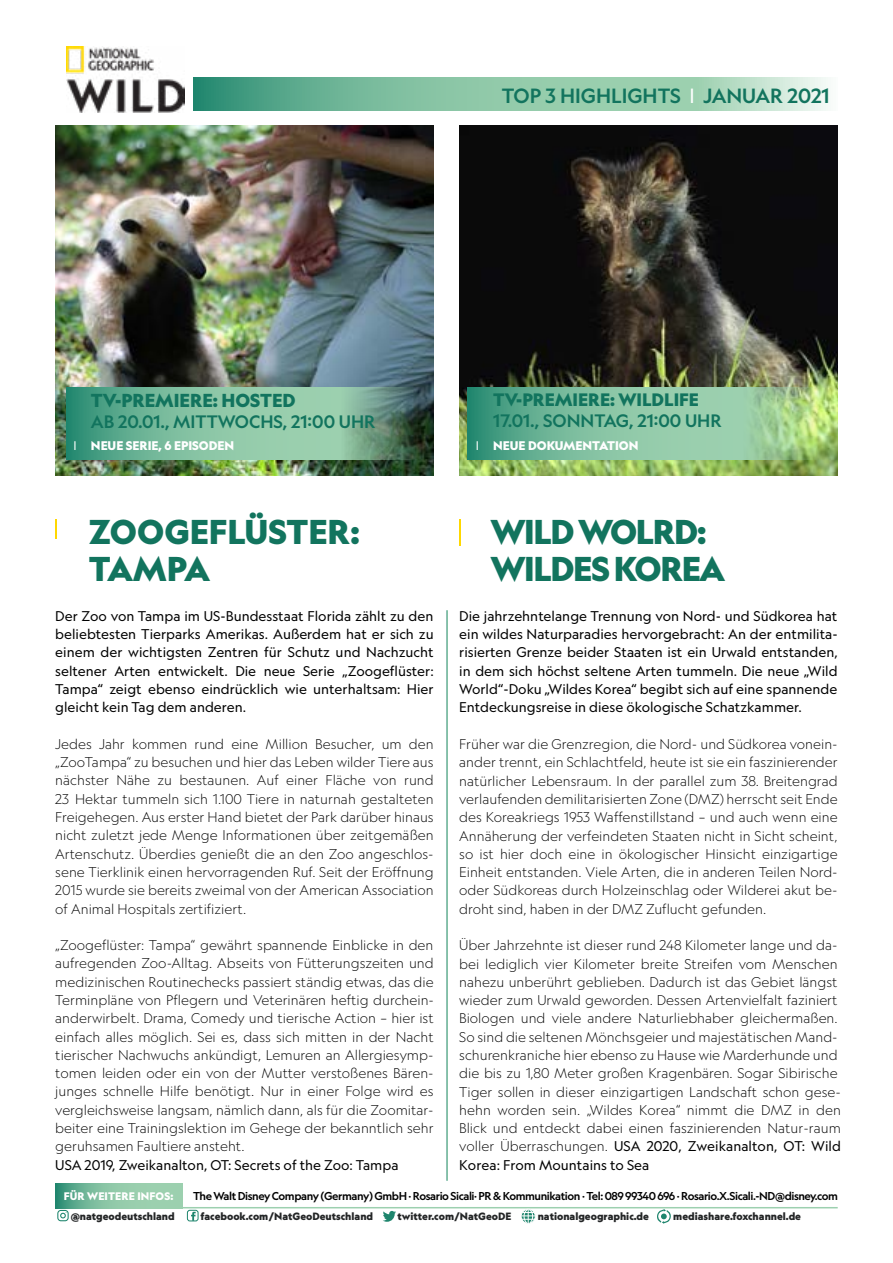
<style>
.page{position:relative;width:893px;height:1263px;background:#fff}
.page>*{position:absolute;margin:0;border:0;box-sizing:border-box;transform-origin:0 0}
.t1{font:900 33px/37.5px "Geograph";letter-spacing:-.04em;color:#12745e}
.t2{font:900 33px/37.5px "Geograph";color:#12745e}
.t3{font:500 19.65px "Geograph";color:#12745e}
.t4{font:900 18px "Geograph";color:#12745e}
.t5{font:500 17.25px "Geograph";color:#12745e}
.t6{font:900 17.25px "Geograph";color:#12745e}
.t7{font:300 13.5px/18.3px "Geograph";color:#000;text-align:justify}
.t8{font:13.5px/18.3px "Geograph";color:#000;text-align:justify}
.t9{font:900 12px "Geograph";color:#fff}
.t10{font:12px "Geograph";color:#fff}
.t11{font:500 10.95px "Geograph";letter-spacing:-.04em;color:#000}
.t12{font:900 10.5px "Geograph";letter-spacing:.015em;color:#fff}
.t13{font:900 10.2px "Geograph";color:#242627}
.s1{font-weight:400;color:#fff}
.s2{font-weight:400}
</style>
<div class="page">
<hr style="left:55px;top:1207px;width:783px;height:1px;background:#9cd0af">
<svg style="left:55px;top:1183px;width:127px;height:25px;background:#81c0a1"></svg>
<svg style="left:57px;top:1210px;width:12px;height:11px"></svg>
<div style="left:187px;top:1210px;width:11px;height:11px;border:1px solid #1e856d;border-radius:2px"></div>
<svg style="left:191px;top:1212px;width:5px;height:9px"></svg>
<svg style="left:383px;top:1211px;width:13px;height:11px"></svg>
<svg style="left:657px;top:1209px;width:14px;height:15px"></svg>
<div style="left:521px;top:1209px;width:15px;height:15px;border:1px solid #fff;border-radius:50%"></div>
<svg style="left:521px;top:1208px;width:14px;height:16px"></svg>
<hr style="left:55px;top:519px;width:2px;height:20px;background:#ffd800">
<hr style="left:459px;top:520px;width:2px;height:26px;background:#ffd800">
<img style="left:55px;top:125px;width:379px;height:350px">
<img style="left:459px;top:125px;width:379px;height:350px">
<svg style="left:66px;top:387px;width:352px;height:72px;background:#76b295"></svg>
<svg style="left:468px;top:387px;width:352px;height:72px;background:#84c09a"></svg>
<svg style="left:193px;top:77px;width:635px;height:34px;background:#8ac4a8"></svg>
<img style="left:66px;top:47px;width:119px;height:65px">
<h3 class="t4" style="left:91px;top:388px;width:206px">TV-PREMIERE: HOSTED</h3>
<p class="t5" style="left:91px;top:411px;width:286px">AB 20.01., MITTWOCHS, 21:00 UHR</p>
<h2 class="t3" style="left:502px;top:83px;width:329px">TOP 3 HIGHLIGHTS <span class="s1">I</span> JANUAR 2021</h2>
<p class="t6" style="left:493px;top:389px;width:207px">TV-PREMIERE: WILDLIFE</p>
<p class="t5" style="left:493px;top:410px;width:230px">17.01., SONNTAG, 21:00 UHR</p>
<p class="t9" style="left:91px;top:437px;width:145px">NEUE SERIE, 6 EPISODEN</p>
<p class="t9" style="left:493px;top:437px;width:147px">NEUE DOKUMENTATION</p>
<p class="t10" style="left:73px;top:438px;width:5px">I</p>
<p class="t10" style="left:476px;top:438px;width:5px">I</p>
<h1 class="t2" style="left:89px;top:512px;width:272px">ZOOGEFLÜSTER:<br>TAMPA</h1>
<p class="t8" style="left:55px;top:606px;width:380px">Der Zoo von Tampa im US-Bundesstaat Florida zählt zu den beliebtesten Tierparks Amerikas. Außerdem hat er sich zu einem der wichtigsten Zentren für Schutz und Nachzucht seltener Arten entwickelt. Die neue Serie „Zoogeflüster:<br>Tampa“ zeigt ebenso eindrücklich wie unterhaltsam: Hier gleicht kein Tag dem anderen.</p>
<p class="t7" style="left:55px;top:735px;width:380px">Jedes Jahr kommen rund eine Million Besucher, um den „ZooTampa“ zu besuchen und hier das Leben wilder Tiere aus nächster Nähe zu bestaunen. Auf einer Fläche von rund 23 Hektar tummeln sich 1.100 Tiere in naturnah gestalteten Freigehegen. Aus erster Hand bietet der Park darüber hinaus nicht zuletzt jede Menge Informationen über zeitgemäßen Artenschutz. Überdies genießt die an den Zoo angeschlos&shy;sene Tierklinik einen hervorragenden Ruf. Seit der Eröffnung 2015 wurde sie bereits zweimal von der American Association of Animal Hospitals zertifiziert.</p>
<p class="t7" style="left:55px;top:936px;width:380px">„Zoogeflüster: Tampa“ gewährt spannende Einblicke in den aufregenden Zoo-Alltag. Abseits von Fütterungszeiten und medizinischen Routinechecks passiert ständig etwas, das die Terminpläne von Pflegern und Veterinären heftig durchein&shy;anderwirbelt. Drama, Comedy und tierische Action – hier ist einfach alles möglich. Sei es, dass sich mitten in der Nacht tierischer Nachwuchs ankündigt, Lemuren an Allergiesymp&shy;tomen leiden oder ein von der Mutter verstoßenes Bären&shy;junges schnelle Hilfe benötigt. Nur in einer Folge wird es vergleichsweise langsam, nämlich dann, als für die Zoomitar&shy;beiter eine Trainingslektion im Gehege der bekanntlich sehr geruhsamen Faultiere ansteht.</p>
<p class="t8" style="left:55px;top:1155px;width:345px">USA 2019, Zweikanalton, OT: Secrets of the Zoo: Tampa</p>
<h1 class="t1" style="left:491px;top:512px;width:236px">WILD WOLRD:<br>WILDES KOREA</h1>
<p class="t8" style="left:459px;top:606px;width:380px">Die jahrzehntelange Trennung von Nord- und Südkorea hat ein wildes Naturparadies hervorgebracht: An der entmilita&shy;risierten Grenze beider Staaten ist ein Urwald entstanden, in dem sich höchst seltene Arten tummeln. Die neue „Wild World“-Doku „Wildes Korea“ begibt sich auf eine spannende Entdeckungsreise in diese ökologische Schatzkammer.</p>
<p class="t7" style="left:459px;top:735px;width:380px">Früher war die Grenzregion, die Nord- und Südkorea vonein&shy;ander trennt, ein Schlachtfeld, heute ist sie ein faszinierender natürlicher Lebensraum. In der parallel zum 38. Breitengrad verlaufenden demilitarisierten Zone (DMZ) herrscht seit Ende des Koreakriegs 1953 Waffenstillstand – und auch wenn eine Annäherung der verfeindeten Staaten nicht in Sicht scheint, so ist hier doch eine in ökologischer Hinsicht einzigartige Einheit entstanden. Viele Arten, die in anderen Teilen Nord&shy;oder Südkoreas durch Holzeinschlag oder Wilderei akut be&shy;droht sind, haben in der DMZ Zuflucht gefunden.</p>
<p class="t7" style="left:459px;top:936px;width:383px;text-align:left">Über Jahrzehnte ist dieser rund 248 Kilometer lange und da&shy;bei lediglich vier Kilometer breite Streifen vom Menschen nahezu unberührt geblieben. Dadurch ist das Gebiet längst wieder zum Urwald geworden. Dessen Artenvielfalt faziniert Biologen und viele andere Naturliebhaber gleichermaßen.<br>So sind die seltenen Mönchsgeier und majestätischen Mand&shy;schurenkraniche hier ebenso zu Hause wie Marderhunde und die bis zu 1,80 Meter großen Kragenbären. Sogar Sibirische Tiger sollen in dieser einzigartigen Landschaft schon gese&shy;hehn worden sein. „Wildes Korea“ nimmt die DMZ in den Blick und entdeckt dabei einen faszinierenden Natur-raum voller Überraschungen. <span class="s2">USA 2020, Zweikanalton, OT: Wild Korea: From Mountains to Sea</span></p>
<p class="t12" style="left:64px;top:1189px;width:111px">FÜR WEITERE INFOS:</p>
<p class="t11" style="left:193px;top:1189px;width:647px">The Walt Disney Company (Germany) GmbH · Rosario Sicali· PR &amp; Kommunikation · Tel: 089 99340 696 · Rosario.X.Sicali.-ND@disney.com</p>
<p class="t13" style="left:71px;top:1209px;width:106px">@natgeodeutschland</p>
<p class="t13" style="left:201px;top:1209px;width:174px">facebook.com/NatGeoDeutschland</p>
<p class="t13" style="left:397px;top:1209px;width:115px">twitter.com/NatGeoDE</p>
<p class="t13" style="left:538px;top:1209px;width:113px">nationalgeographic.de</p>
<p class="t13" style="left:673px;top:1209px;width:129px">mediashare.foxchannel.de</p>
</div>
